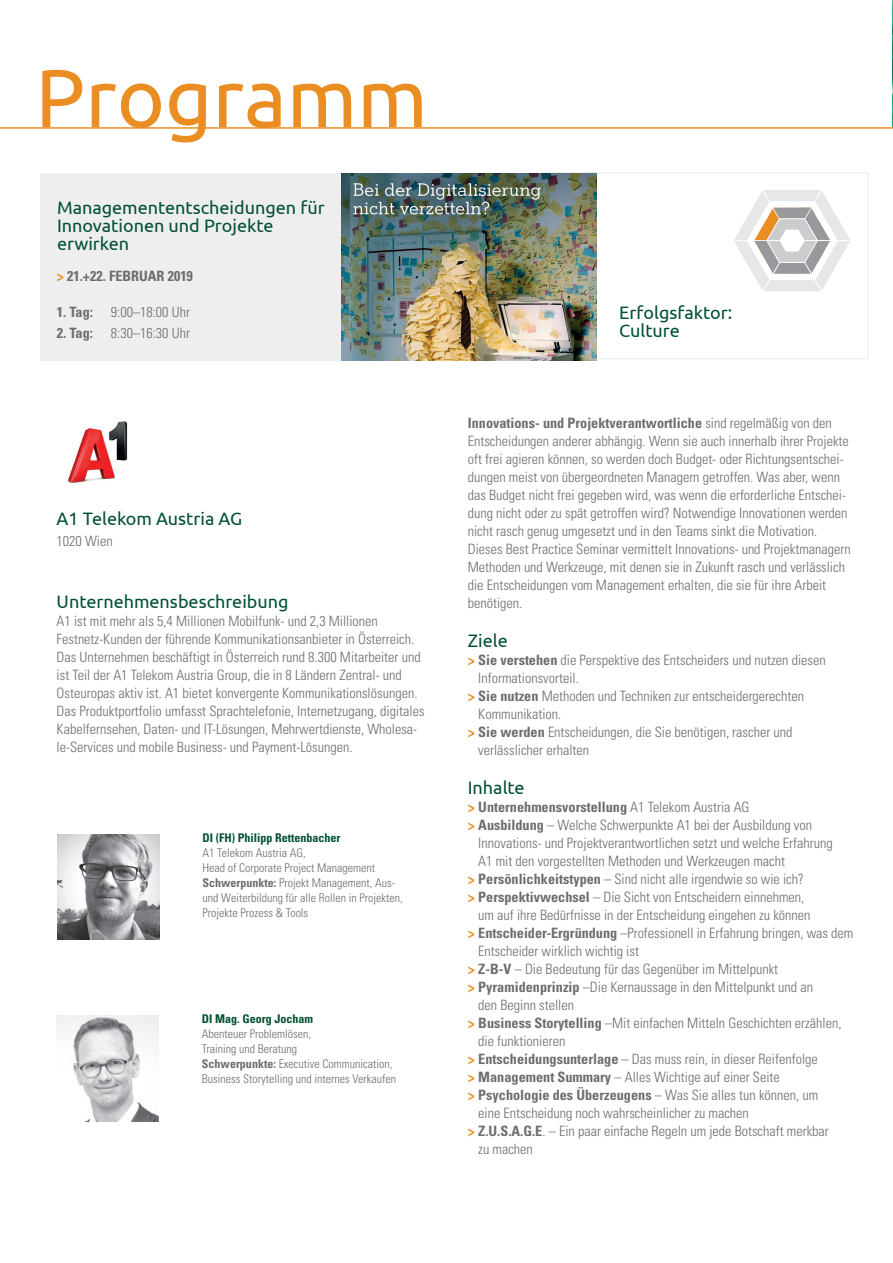
<style>
.page{position:relative;width:893px;height:1263px;background:#fff}
.page>*{position:absolute;margin:0;border:0;box-sizing:border-box;transform-origin:0 0}
.t1{font:81.9px "Ubuntu";color:#ea8d22}
.t2{font:18px/18px "Ubuntu";color:#005130}
.t3{font:300 condensed 14.25px/18px "Univers LT Std";color:#6c6d70}
.t4{font:700 condensed 14.25px "Univers LT Std";color:#6c6d70}
.t5{font:300 condensed 12px/15px "Univers LT Std";color:#6c6d70}
.t6{font:700 condensed 12px "Univers LT Std";color:#005130}
.s1{color:#ea8d22}
.s2{font-weight:700}
.s3{font-weight:700;color:#ea8d22}
.s4{font-weight:300}
</style>
<div class="page">
<div style="left:40px;top:173px;width:304px;height:187px;background:#eeeeef"></div>
<img style="left:892px;top:0;width:1px;height:127px">
<div style="left:540px;top:172px;width:328px;height:187px;border:1px solid #ececee"></div>
<img style="left:341px;top:173px;width:255px;height:187px">
<img style="left:67px;top:421px;width:61px;height:63px">
<img style="left:57px;top:834px;width:102px;height:106px">
<img style="left:57px;top:1015px;width:102px;height:106px">
<hr style="left:0;top:127px;width:893px;height:2px;background:#ea8d22">
<svg style="left:734px;top:190px;width:116px;height:101px"></svg>
<h1 class="t1" style="left:35px;top:48px;width:394px">Programm</h1>
<p class="t2" style="left:57px;top:198px;width:269px">Managemententscheidungen für<br>Innovationen und Projekte erwirken</p>
<p class="t4" style="left:57px;top:267px;width:138px"><span class="s1">&gt;</span> 21.+22. FEBRUAR 2019</p>
<p class="t4" style="left:57px;top:303px;width:38px">1. Tag:</p>
<p class="t3" style="left:111px;top:303px;width:81px">9:00–18:00 Uhr</p>
<p class="t4" style="left:57px;top:324px;width:38px">2. Tag:</p>
<p class="t3" style="left:111px;top:324px;width:81px">8:30–16:30 Uhr</p>
<p class="t2" style="left:57px;top:509px;width:187px">A1 Telekom Austria AG</p>
<p class="t3" style="left:57px;top:532px;width:58px">1020 Wien</p>
<p class="t2" style="left:57px;top:592px;width:233px">Unternehmensbeschreibung</p>
<p class="t3" style="left:57px;top:612px;width:369px">A1 ist mit mehr als 5,4 Millionen Mobilfunk- und 2,3 Millionen Festnetz-Kunden der führende Kommunikationsanbieter in Österreich.<br>Das Unternehmen beschäftigt in Österreich rund 8.300 Mitarbeiter und ist Teil der A1 Telekom Austria Group, die in 8 Ländern Zentral- und Osteuropas aktiv ist. A1 bietet konvergente Kommunikationslösungen.<br>Das Produktportfolio umfasst Sprachtelefonie, Internetzugang, digitales Kabelfernsehen, Daten- und IT-Lösungen, Mehrwertdienste, Wholesa&shy;le-Services und mobile Business- und Payment-Lösungen.</p>
<p class="t6" style="left:203px;top:830px;width:140px">DI (FH) Philipp Rettenbacher</p>
<p class="t5" style="left:203px;top:845px;width:202px">A1 Telekom Austria AG,<br>Head of Corporate Project Management <span class="s2">Schwerpunkte:</span> Projekt Management, Aus&shy;und Weiterbildung für alle Rollen in Projekten, Projekte Prozess &amp; Tools</p>
<p class="t6" style="left:202px;top:1011px;width:113px">DI Mag. Georg Jocham</p>
<p class="t5" style="left:202px;top:1026px;width:196px">Abenteuer Problemlösen,<br>Training und Beratung<br><span class="s2">Schwerpunkte:</span> Executive Communication, Business Storytelling und internes Verkaufen</p>
<p class="t2" style="left:619px;top:303px;width:114px">Erfolgsfaktor:<br>Culture</p>
<p class="t3" style="left:468px;top:414px;width:385px"><span class="s2">Innovations- und Projektverantwortliche</span> sind regelmäßig von den Entscheidungen anderer abhängig. Wenn sie auch innerhalb ihrer Projekte oft frei agieren können, so werden doch Budget- oder Richtungsentschei&shy;dungen meist von übergeordneten Managern getroffen. Was aber, wenn das Budget nicht frei gegeben wird, was wenn die erforderliche Entschei&shy;dung nicht oder zu spät getroffen wird? Notwendige Innovationen werden nicht rasch genug umgesetzt und in den Teams sinkt die Motivation.<br>Dieses Best Practice Seminar vermittelt Innovations- und Projektmanagern Methoden und Werkzeuge, mit denen sie in Zukunft rasch und verlässlich die Entscheidungen vom Management erhalten, die sie für ihre Arbeit benötigen.</p>
<p class="t2" style="left:468px;top:631px;width:41px">Ziele</p>
<p class="t3" style="left:468px;top:651px;width:359px"><span class="s3">&gt;</span> <span class="s2">Sie verstehen</span> die Perspektive des Entscheiders und nutzen diesen</p>
<p class="t3" style="left:478px;top:669px;width:102px">Informationsvorteil.</p>
<p class="t3" style="left:468px;top:687px;width:338px"><span class="s3">&gt;</span> <span class="s2">Sie nutzen</span> Methoden und Techniken zur entscheidergerechten</p>
<p class="t3" style="left:478px;top:705px;width:85px">Kommunikation.</p>
<p class="t3" style="left:468px;top:723px;width:326px"><span class="s3">&gt;</span> <span class="s2">Sie werden</span> Entscheidungen, die Sie benötigen, rascher und</p>
<p class="t3" style="left:478px;top:741px;width:112px">verlässlicher erhalten</p>
<p class="t2" style="left:468px;top:778px;width:58px">Inhalte</p>
<p class="t4" style="left:468px;top:798px;width:283px"><span class="s1">&gt;</span> Unternehmensvorstellung <span class="s4">A1 Telekom Austria AG</span></p>
<p class="t3" style="left:468px;top:816px;width:346px"><span class="s3">&gt;</span> <span class="s2">Ausbildung</span> – Welche Schwerpunkte A1 bei der Ausbildung von</p>
<p class="t3" style="left:478px;top:834px;width:356px">Innovations- und Projektverantwortlichen setzt und welche Erfahrung</p>
<p class="t3" style="left:478px;top:852px;width:308px">A1 mit den vorgestellten Methoden und Werkzeugen macht</p>
<p class="t3" style="left:468px;top:870px;width:337px"><span class="s3">&gt;</span> <span class="s2">Persönlichkeitstypen</span> – Sind nicht alle irgendwie so wie ich?</p>
<p class="t3" style="left:468px;top:888px;width:338px"><span class="s3">&gt;</span> <span class="s2">Perspektivwechsel</span> – Die Sicht von Entscheidern einnehmen,</p>
<p class="t3" style="left:478px;top:906px;width:334px">um auf ihre Bedürfnisse in der Entscheidung eingehen zu können</p>
<p class="t3" style="left:468px;top:924px;width:387px"><span class="s3">&gt;</span> <span class="s2">Entscheider-Ergründung</span> –Professionell in Erfahrung bringen, was dem</p>
<p class="t3" style="left:478px;top:942px;width:162px">Entscheider wirklich wichtig ist</p>
<p class="t3" style="left:468px;top:960px;width:312px"><span class="s3">&gt;</span> <span class="s2">Z-B-V</span> – Die Bedeutung für das Gegenüber im Mittelpunkt</p>
<p class="t3" style="left:468px;top:978px;width:347px"><span class="s3">&gt;</span> <span class="s2">Pyramidenprinzip</span> –Die Kernaussage in den Mittelpunkt und an</p>
<p class="t3" style="left:478px;top:996px;width:97px">den Beginn stellen</p>
<p class="t3" style="left:468px;top:1014px;width:375px"><span class="s3">&gt;</span> <span class="s2">Business Storytelling</span> –Mit einfachen Mitteln Geschichten erzählen,</p>
<p class="t3" style="left:478px;top:1032px;width:89px">die funktionieren</p>
<p class="t3" style="left:468px;top:1050px;width:352px"><span class="s3">&gt;</span> <span class="s2">Entscheidungsunterlage</span> – Das muss rein, in dieser Reifenfolge</p>
<p class="t3" style="left:468px;top:1068px;width:314px"><span class="s3">&gt;</span> <span class="s2">Management Summary</span> – Alles Wichtige auf einer Seite</p>
<p class="t4" style="left:468px;top:1086px;width:352px"><span class="s1">&gt;</span> Psychologie des Überzeugens <span class="s4">– Was Sie alles tun können, um</span></p>
<p class="t3" style="left:478px;top:1104px;width:272px">eine Entscheidung noch wahrscheinlicher zu machen</p>
<p class="t3" style="left:468px;top:1122px;width:363px"><span class="s3">&gt;</span> <span class="s2">Z.U.S.A.G.E</span>. – Ein paar einfache Regeln um jede Botschaft merkbar</p>
<p class="t3" style="left:478px;top:1140px;width:56px">zu machen</p>
</div>
